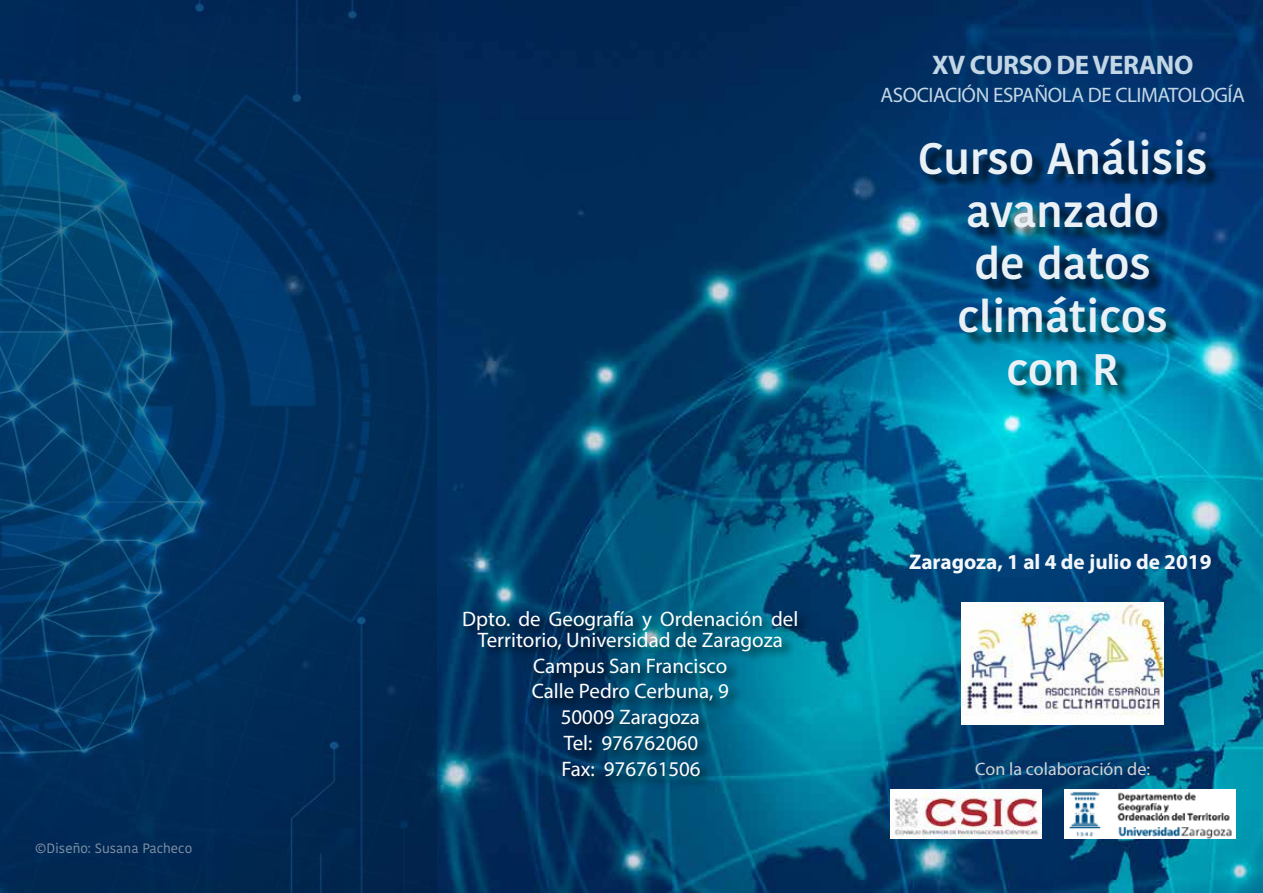
<style>
.page{position:relative;width:1263px;height:893px;background:#fff}
.page>*{position:absolute;margin:0;border:0;box-sizing:border-box;transform-origin:0 0}
.t1{font:600 43.95px/52.8px "Kohinoor Bangla";color:#eaf1f6;text-align:center}
.t2{font:700 27px "Myriad Pro";letter-spacing:-.02em;color:#c2d6e6}
.t3{font:700 21.3px "Myriad Pro";color:#f3f7fa}
.t4{font:21px/25.8px "Myriad Pro";color:#fff;text-align:center}
.t5{font:21px "Myriad Pro";letter-spacing:-.02em;color:#c2d6e6}
.t6{font:18px "Myriad Pro";color:#d1d3d4}
.t7{font:13.5px "Kohinoor Bangla";color:#d1d3d4}
</style>
<div class="page">
<img style="left:436px;top:0;width:827px;height:893px">
<div style="left:922px;top:141px;width:300px;height:261px;background:#000;opacity:.75"></div>
<img style="left:961px;top:602px;width:203px;height:122px">
<div style="left:462px;top:609px;width:348px;height:181px;background:#000;opacity:.75"></div>
<img style="left:1065px;top:790px;width:170px;height:49px">
<img style="left:890px;top:790px;width:152px;height:49px">
<img style="left:0;top:0;width:436px;height:893px">
<p class="t7" style="left:35px;top:838px;width:159px">©Diseño: Susana Pacheco</p>
<p class="t4" style="left:462px;top:608px;width:337px;line-height:21px">Dpto. de Geografía y Ordenación del<br>Territorio, Universidad de Zaragoza</p>
<p class="t4" style="left:532px;top:652px;width:198px">Campus San Francisco<br>Calle Pedro Cerbuna, 9<br>50009 Zaragoza<br>Tel: 976762060<br>Fax: 976761506</p>
<p class="t2" style="left:932px;top:48px;width:263px">XV CURSO DE VERANO</p>
<p class="t5" style="left:880px;top:82px;width:366px">ASOCIACIÓN ESPAÑOLA DE CLIMATOLOGÍA</p>
<h1 class="t1" style="left:918px;top:130px;width:291px">Curso Análisis avanzado<br>de datos climáticos con R</h1>
<p class="t3" style="left:909px;top:548px;width:304px">Zaragoza, 1 al 4 de julio de 2019</p>
<p class="t6" style="left:975px;top:758px;width:176px">Con la colaboración de:</p>
</div>
